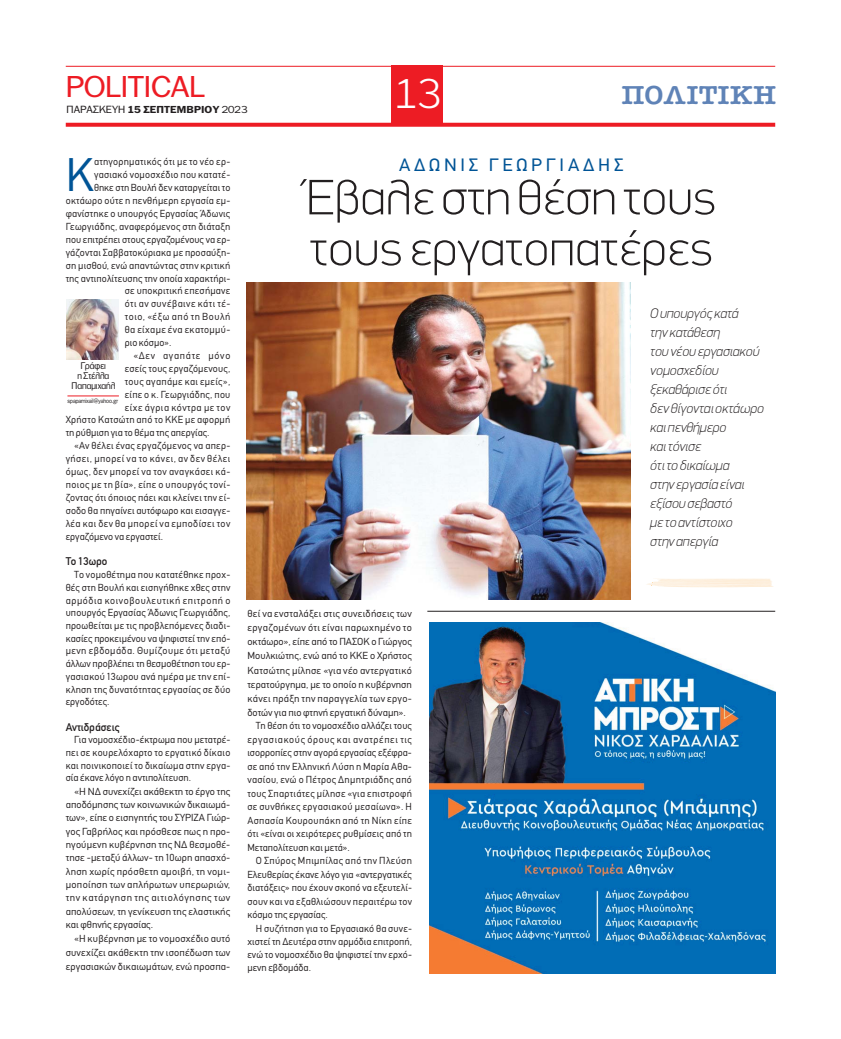
<style>
.page{position:relative;width:841px;height:1039px;background:#fff}
.page>*{position:absolute;margin:0;border:0;box-sizing:border-box;transform-origin:0 0}
.t1{font:100 50px/50.9px "PF Din Display";color:#231f20;scale:1.06 1}
.t2{font:46.2px "CF Din";color:#005496}
.t3{font:300 40px "PF Franklin Gothic";color:#fff}
.t4{font:29px "PF Franklin Gothic";color:#ed1c24;scale:1.1 1}
.t5{font:26px "American Type ITC Hel Dm Bd";letter-spacing:.025em;color:#5f83b7;scale:1.06 1}
.t6{font:18px "PF Din Text";letter-spacing:.2em;color:#005496;scale:1.05 1}
.t7{font:italic 100 14px/19px "PF Din Display";color:#231f20}
.t8{font:11px "CF Din";color:#231f20}
.t9{font:10px/12.7px "CF Din";letter-spacing:.02em;color:#231f20;text-align:justify}
.t10{font:10px/13.3px "CF Din";letter-spacing:.02em;color:#231f20;text-align:justify;scale:1.06 1}
.t11{font:10px "CF Din";color:#231f20}
.t12{font:10px "CF Din";letter-spacing:.045em;color:#231f20}
.t13{font:10px "CF Din";letter-spacing:.04em;color:#231f20}
.t14{font:10px "CF Din";letter-spacing:.065em;color:#231f20}
.t15{font:10px "CF Din";letter-spacing:.05em;color:#231f20}
.t16{font:10px "CF Din";letter-spacing:.06em;color:#231f20}
.t17{font:10px "CF Din";letter-spacing:.075em;color:#231f20}
.t18{font:700 9.7px "PF Franklin Gothic";letter-spacing:.01em;color:#231f20;scale:1.1 1}
.t19{font:9.3px/10.4px "PF Franklin Gothic";letter-spacing:.005em;color:#231f20;text-align:center}
.t20{font:6px "PF Franklin Gothic";color:#231f20;scale:.89 1}
.s1{font-weight:400;font-size:10px}
.s2{font-weight:400}
</style>
<div class="page">
<hr style="left:66px;top:66px;width:708px;height:1px;background:#ed1c24">
<svg style="left:66px;top:123px;width:708px;height:4px;background:#ee2b32"></svg>
<div style="left:391px;top:66px;width:51px;height:60px;background:#ed1c24"></div>
<img style="left:429px;top:622px;width:345px;height:351px">
<hr style="left:427px;top:611px;width:347px;height:1px;background:#231f20">
<img style="left:246px;top:283px;width:384px;height:316px">
<svg style="left:652px;top:578px;width:121px;height:10px"></svg>
<img style="left:67px;top:299px;width:51px;height:60px">
<hr style="left:67px;top:395px;width:52px;height:1px;background:#ed1c24">
<h3 class="t4" style="left:67px;top:70px;width:127px">ΡOLITICAL</h3>
<h3 class="t3" style="left:394px;top:71px;width:48px">13</h3>
<h3 class="t5" style="left:621px;top:80px;width:147px">ΠΟΛΙΤΙΚΗ</h3>
<p class="t18" style="left:67px;top:104px;width:166px"><span class="s1">ΠΑΡΑΣΚΕΥΗ</span> 15 ΣΕΠΤΕΜΒΡΙΟΥ <span class="s2">2023</span></p>
<h2 class="t2" style="left:66px;top:157px;width:30px">Κ</h2>
<p class="t9" style="left:94px;top:157px;width:138px">ατηγορηματικός ότι με το νέο ερ-</p>
<p class="t9" style="left:94px;top:169px;width:138px">γασιακό νομοσχέδιο που κατατέ-</p>
<p class="t11" style="left:94px;top:184px;width:138px">θηκε στη Βουλή δεν καταργείται το</p>
<p class="t9" style="left:66px;top:195px;width:166px">οκτάωρο ούτε η πενθήμερη εργασία εμ-</p>
<p class="t9" style="left:66px;top:208px;width:166px">φανίστηκε ο υπουργός Εργασίας Άδωνις</p>
<p class="t9" style="left:66px;top:221px;width:166px">Γεωργιάδης, αναφερόμενος στη διάταξη</p>
<p class="t11" style="left:66px;top:235px;width:166px">που επιτρέπει στους εργαζομένους να ερ-</p>
<p class="t9" style="left:66px;top:247px;width:166px">γάζονται Σαββατοκύριακα με προσαύξη-</p>
<p class="t9" style="left:66px;top:260px;width:166px">ση μισθού, ενώ απαντώντας στην κριτική</p>
<p class="t9" style="left:66px;top:273px;width:166px">της αντιπολίτευσης την οποία χαρακτήρι-</p>
<p class="t9" style="left:125px;top:286px;width:107px">σε υποκριτική επεσήμανε</p>
<p class="t12" style="left:125px;top:300px;width:107px">ότι αν συνέβαινε κάτι τέ-</p>
<p class="t16" style="left:125px;top:313px;width:107px">τοιο, «έξω από τη Βουλή</p>
<p class="t9" style="left:125px;top:324px;width:107px">θα είχαμε ένα εκατομμύ-</p>
<p class="t11" style="left:125px;top:339px;width:48px">ριο κόσμο».</p>
<p class="t17" style="left:133px;top:351px;width:98px">«Δεν αγαπάτε μόνο</p>
<p class="t9" style="left:125px;top:363px;width:107px">εσείς τους εργαζόμενους,</p>
<p class="t9" style="left:125px;top:376px;width:107px">τους αγαπάμε και εμείς»,</p>
<p class="t9" style="left:125px;top:389px;width:107px">είπε ο κ. Γεωργιάδης, που</p>
<p class="t15" style="left:125px;top:403px;width:107px">είχε άγρια κόντρα με τον</p>
<p class="t9" style="left:66px;top:415px;width:166px">Χρήστο Κατσώτη από το ΚΚΕ με αφορμή</p>
<p class="t11" style="left:66px;top:429px;width:145px">τη ρύθμιση για το θέμα της απεργίας.</p>
<p class="t9" style="left:74px;top:440px;width:157px">«Αν θέλει ένας εργαζόμενος να απερ-</p>
<p class="t12" style="left:66px;top:455px;width:166px">γήσει, μπορεί να το κάνει, αν δεν θέλει</p>
<p class="t9" style="left:66px;top:466px;width:166px">όμως, δεν μπορεί να τον αναγκάσει κά-</p>
<p class="t9" style="left:66px;top:479px;width:166px">ποιος με τη βία», είπε ο υπουργός τονί-</p>
<p class="t9" style="left:66px;top:492px;width:166px">ζοντας ότι όποιος πάει και κλείνει την εί-</p>
<p class="t9" style="left:66px;top:505px;width:166px">σοδο θα πηγαίνει αυτόφωρο και εισαγγε-</p>
<p class="t13" style="left:66px;top:519px;width:166px">λέα και δεν θα μπορεί να εμποδίσει τον</p>
<p class="t11" style="left:66px;top:532px;width:99px">εργαζόμενο να εργαστεί.</p>
<p class="t8" style="left:66px;top:557px;width:43px">Το 13ωρο</p>
<p class="t9" style="left:66px;top:569px;width:166px;text-indent:9px">Το νομοθέτημα που κατατέθηκε προχ&shy;θές στη Βουλή και εισηγήθηκε χθες στην αρμόδια κοινοβουλευτική επιτροπή ο υπουργός Εργασίας Άδωνις Γεωργιάδης, προωθείται με τις προβλεπόμενες διαδι&shy;κασίες προκειμένου να ψηφιστεί την επό&shy;μενη εβδομάδα. Θυμίζουμε ότι μεταξύ άλλων προβλέπει τη θεσμοθέτηση του ερ&shy;γασιακού 13ωρου ανά ημέρα με την επί&shy;κληση της δυνατότητας εργασίας σε δύο εργοδότες.</p>
<p class="t8" style="left:66px;top:722px;width:55px">Αντιδράσεις</p>
<p class="t9" style="left:66px;top:734px;width:166px;text-indent:9px">Για νομοσχέδιο-έκτρωμα που μετατρέ&shy;πει σε κουρελόχαρτο το εργατικό δίκαιο και ποινικοποιεί το δικαίωμα στην εργα&shy;σία έκανε λόγο η αντιπολίτευση.</p>
<p class="t10" style="left:66px;top:785px;width:157px;text-indent:9px">«Η ΝΔ συνεχίζει ακάθεκτη το έργο της αποδόμησης των κοινωνικών δικαιωμά&shy;των», είπε ο εισηγητής του ΣΥΡΙΖΑ Γιώρ&shy;γος Γαβρήλος και πρόσθεσε πως η προ&shy;ηγούμενη κυβέρνηση της ΝΔ θεσμοθέ&shy;τησε -μεταξύ άλλων- τη 10ωρη απασχό&shy;ληση χωρίς πρόσθετη αμοιβή, τη νομι&shy;μοποίηση των απλήρωτων υπερωριών, την κατάργηση της αιτιολόγησης των απολύσεων, τη γενίκευση της ελαστικής και φθηνής εργασίας.</p>
<p class="t9" style="left:66px;top:932px;width:166px;line-height:14.1px;text-indent:9px">«Η κυβέρνηση με το νομοσχέδιο αυτό συνεχίζει ακάθεκτη την ισοπέδωση των εργασιακών δικαιωμάτων, ενώ προσπα-</p>
<p class="t19" style="left:71px;top:360px;width:46px">Γράφει<br>η Στέλλα<br>Παπαμιχαήλ</p>
<p class="t20" style="left:68px;top:397px;width:58px">spapamixail@yahoo.gr</p>
<h3 class="t6" style="left:399px;top:155px;width:215px">ΑΔΩΝΙΣ ΓΕΩΡΓΙΑΔΗΣ</h3>
<h1 class="t1" style="left:306px;top:172px;width:388px">Έβαλε στη θέση τους τους εργατοπατέρες</h1>
<p class="t9" style="left:247px;top:608px;width:166px">θεί να ενσταλάξει στις συνειδήσεις των</p>
<p class="t9" style="left:247px;top:622px;width:166px">εργαζομένων ότι είναι παρωχημένο το</p>
<p class="t11" style="left:247px;top:638px;width:166px">οκτάωρο», είπε από το ΠΑΣΟΚ ο Γιώργος</p>
<p class="t9" style="left:247px;top:650px;width:166px">Μουλκιώτης, ενώ από το ΚΚΕ ο Χρήστος</p>
<p class="t9" style="left:247px;top:664px;width:166px">Κατσώτης μίλησε «για νέο αντεργατικό</p>
<p class="t9" style="left:247px;top:679px;width:166px">τερατούργημα, με το οποίο η κυβέρνηση</p>
<p class="t9" style="left:247px;top:693px;width:166px">κάνει πράξη την παραγγελία των εργο-</p>
<p class="t11" style="left:247px;top:708px;width:160px">δοτών για πιο φτηνή εργατική δύναμη».</p>
<p class="t9" style="left:256px;top:720px;width:157px">Τη θέση ότι το νομοσχέδιο αλλάζει τους</p>
<p class="t14" style="left:247px;top:735px;width:166px">εργασιακούς όρους και ανατρέπει τις</p>
<p class="t11" style="left:247px;top:749px;width:166px">ισορροπίες στην αγορά εργασίας εξέφρα-</p>
<p class="t9" style="left:247px;top:761px;width:166px">σε από την Ελληνική Λύση η Μαρία Αθα-</p>
<p class="t9" style="left:247px;top:774px;width:166px">νασίου, ενώ ο Πέτρος Δημητριάδης από</p>
<p class="t9" style="left:247px;top:788px;width:166px">τους Σπαρτιάτες μίλησε «για επιστροφή</p>
<p class="t9" style="left:247px;top:801px;width:166px">σε συνθήκες εργασιακού μεσαίωνα». Η</p>
<p class="t9" style="left:247px;top:815px;width:166px">Ασπασία Κουρουπάκη από τη Νίκη είπε</p>
<p class="t9" style="left:247px;top:828px;width:166px">ότι «είναι οι χειρότερες ρυθμίσεις από τη</p>
<p class="t11" style="left:247px;top:843px;width:104px">Μεταπολίτευση και μετά».</p>
<p class="t9" style="left:256px;top:855px;width:157px">Ο Σπύρος Μπιμπίλας από την Πλεύση</p>
<p class="t11" style="left:247px;top:870px;width:166px">Ελευθερίας έκανε λόγο για «αντεργατικές</p>
<p class="t9" style="left:247px;top:882px;width:166px">διατάξεις» που έχουν σκοπό να εξευτελί-</p>
<p class="t9" style="left:247px;top:896px;width:166px">σουν και να εξαθλιώσουν περαιτέρω τον</p>
<p class="t11" style="left:247px;top:911px;width:82px">κόσμο της εργασίας.</p>
<p class="t9" style="left:256px;top:922px;width:157px">Η συζήτηση για το Εργασιακό θα συνε-</p>
<p class="t9" style="left:247px;top:935px;width:166px">χιστεί τη Δευτέρα στην αρμόδια επιτροπή,</p>
<p class="t9" style="left:247px;top:949px;width:166px">ενώ το νομοσχέδιο θα ψηφιστεί την ερχό-</p>
<p class="t11" style="left:247px;top:963px;width:65px">μενη εβδομάδα.</p>
<h3 class="t7" style="left:650px;top:303px;width:115px">Ο υπουργός κατά<br>την κατάθεση<br>του νέου εργασιακού νομοσχεδίου ξεκαθάρισε ότι<br>δεν θίγονται οκτάωρο και πενθήμερο<br>και τόνισε<br>ότι το δικαίωμα<br>στην εργασία είναι εξίσου σεβαστό<br>με το αντίστοιχο<br>στην απεργία</h3>
</div>
